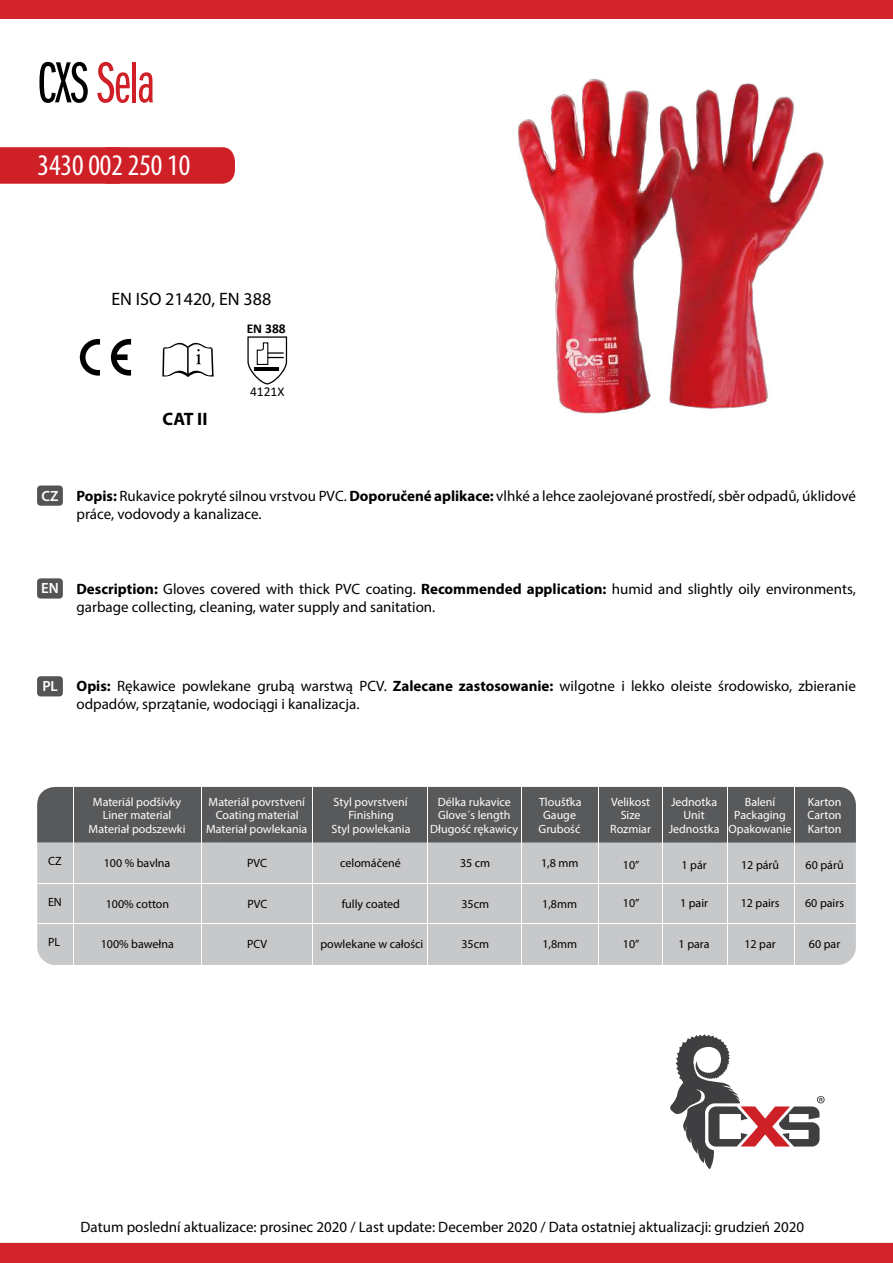
<style>
.page{position:relative;width:893px;height:1263px;background:#fff}
.page>*{position:absolute;margin:0;border:0;box-sizing:border-box;transform-origin:0 0}
.t1{font:60px "Franklin Got Itc DOT Boo Ext Com";letter-spacing:-.01em;color:#cf2027}
.t2{font:condensed 30px "Myriad Pro";color:#fff}
.t3{font:18px "Myriad Pro";color:#000}
.t4{font:700 18px "Myriad Pro";color:#000}
.t5{font:15px/18px "Myriad Pro";color:#000}
.t6{font:600 14.85px "Myriad Pro";color:#fff}
.t7{font:13.5px "Calibri";color:#000}
.t8{font:700 13.5px "Calibri";color:#000}
.t9{font:12px/13.5px "Myriad Pro";color:#fff;text-align:center}
.t10{font:12px "Myriad Pro";color:#000}
.s1{color:#000}
.s2{font-weight:700}
</style>
<div class="page">
<div style="left:0;top:147px;width:235px;height:37px;background:#cf2027"></div>
<img style="left:518px;top:78px;width:306px;height:336px">
<svg style="left:670px;top:1034px;width:155px;height:135px"></svg>
<div style="left:37px;top:485px;width:26px;height:21px;background:#545456;border-radius:3px"></div>
<div style="left:37px;top:578px;width:26px;height:21px;background:#545456;border-radius:3px"></div>
<div style="left:37px;top:676px;width:26px;height:20px;background:#545456;border-radius:3px"></div>
<div style="left:0;top:0;width:893px;height:19px;background:#d2232a"></div>
<div style="left:0;top:1243px;width:893px;height:20px;background:#d2232a"></div>
<svg style="left:162px;top:342px;width:52px;height:35px"></svg>
<svg style="left:80px;top:339px;width:20px;height:37px"></svg>
<svg style="left:111px;top:339px;width:20px;height:37px"></svg>
<svg style="left:247px;top:336px;width:40px;height:48px"></svg>
<div style="left:37px;top:787px;width:819px;height:178px;background:#c7c8ca;border-radius:18px"></div>
<div style="left:37px;top:787px;width:819px;height:55px;background:#58595b"></div>
<hr style="left:37px;top:923px;width:819px;height:1px;background:#fff">
<hr style="left:37px;top:883px;width:819px;height:1px;background:#fff">
<hr style="left:73px;top:787px;width:1px;height:178px;background:#fff">
<hr style="left:794px;top:787px;width:1px;height:178px;background:#fff">
<hr style="left:727px;top:787px;width:1px;height:178px;background:#fff">
<hr style="left:662px;top:787px;width:1px;height:178px;background:#fff">
<hr style="left:521px;top:787px;width:1px;height:178px;background:#fff">
<hr style="left:427px;top:787px;width:1px;height:178px;background:#fff">
<hr style="left:201px;top:787px;width:1px;height:178px;background:#fff">
<hr style="left:312px;top:787px;width:1px;height:178px;background:#fff">
<hr style="left:598px;top:787px;width:1px;height:178px;background:#fff">
<h1 class="t1" style="left:37px;top:51px;width:119px"><span class="s1">CXS</span> Sela</h1>
<h2 class="t2" style="left:38px;top:147px;width:154px">3430 002 250 10</h2>
<p class="t3" style="left:111px;top:288px;width:161px">EN ISO 21420, EN 388</p>
<p class="t8" style="left:247px;top:319px;width:41px">EN 388</p>
<p class="t4" style="left:163px;top:407px;width:46px">CAT II</p>
<p class="t7" style="left:250px;top:382px;width:36px">4121X</p>
<p class="t6" style="left:42px;top:486px;width:19px">CZ</p>
<p class="t5" style="left:77px;top:486px;width:781px"><span class="s2">Popis:</span> Rukavice pokryté silnou vrstvou PVC. <span class="s2">Doporučené aplikace:</span> vlhké a lehce zaolejované prostředí, sběr odpadů, úklidové práce, vodovody a kanalizace.</p>
<p class="t6" style="left:41px;top:579px;width:19px">EN</p>
<p class="t5" style="left:77px;top:579px;width:781px"><span class="s2">Description:</span> Gloves covered with thick PVC coating. <span class="s2">Recommended application:</span> humid and slightly oily environments, garbage collecting, cleaning, water supply and sanitation.</p>
<p class="t6" style="left:42px;top:677px;width:17px">PL</p>
<p class="t5" style="left:77px;top:677px;width:781px"><span class="s2">Opis:</span> Rękawice powlekane grubą warstwą PCV. <span class="s2">Zalecane zastosowanie:</span> wilgotne i lekko oleiste środowisko, zbieranie odpadów, sprzątanie, wodociągi i kanalizacja.</p>
<p class="t9" style="left:93px;top:795px;width:90px">Materiál podšívky</p>
<p class="t9" style="left:539px;top:795px;width:44px">Tloušťka</p>
<p class="t9" style="left:539px;top:822px;width:43px">Grubość</p>
<p class="t9" style="left:209px;top:795px;width:98px">Materiál povrstvení</p>
<p class="t9" style="left:206px;top:822px;width:103px">Materiał powlekania</p>
<p class="t9" style="left:334px;top:795px;width:75px">Styl povrstvení</p>
<p class="t9" style="left:332px;top:822px;width:80px">Styl powlekania</p>
<p class="t9" style="left:430px;top:795px;width:89px">Délka rukavice<br>Glove´s length<br>Długość rękawicy</p>
<p class="t9" style="left:103px;top:808px;width:70px">Liner material</p>
<p class="t9" style="left:216px;top:808px;width:84px">Coating material</p>
<p class="t9" style="left:348px;top:808px;width:47px">Finishing</p>
<p class="t9" style="left:543px;top:808px;width:34px">Gauge</p>
<p class="t9" style="left:89px;top:822px;width:98px">Materiał podszewki</p>
<p class="t9" style="left:611px;top:795px;width:40px">Velikost</p>
<p class="t9" style="left:610px;top:822px;width:42px">Rozmiar</p>
<p class="t9" style="left:621px;top:808px;width:21px">Size</p>
<p class="t9" style="left:671px;top:795px;width:48px">Jednotka</p>
<p class="t9" style="left:669px;top:822px;width:52px">Jednostka</p>
<p class="t9" style="left:683px;top:808px;width:23px">Unit</p>
<p class="t9" style="left:745px;top:795px;width:32px">Balení</p>
<p class="t9" style="left:729px;top:822px;width:65px">Opakowanie</p>
<p class="t9" style="left:734px;top:808px;width:53px">Packaging</p>
<p class="t9" style="left:808px;top:795px;width:35px">Karton</p>
<p class="t9" style="left:808px;top:822px;width:35px">Karton</p>
<p class="t9" style="left:808px;top:808px;width:36px">Carton</p>
<p class="t10" style="left:48px;top:854px;width:15px">CZ</p>
<p class="t10" style="left:104px;top:856px;width:68px">100 % bavlna</p>
<p class="t10" style="left:247px;top:856px;width:22px">PVC</p>
<p class="t10" style="left:340px;top:856px;width:62px">celomáčené</p>
<p class="t10" style="left:460px;top:856px;width:32px">35 cm</p>
<p class="t10" style="left:541px;top:856px;width:39px">1,8 mm</p>
<p class="t10" style="left:806px;top:858px;width:40px">60 párů</p>
<p class="t10" style="left:741px;top:858px;width:40px">12 párů</p>
<p class="t10" style="left:681px;top:858px;width:27px">1 pár</p>
<p class="t10" style="left:623px;top:858px;width:18px">10”</p>
<p class="t10" style="left:48px;top:894px;width:15px">EN</p>
<p class="t10" style="left:106px;top:896px;width:65px">100% cotton</p>
<p class="t10" style="left:248px;top:896px;width:22px">PVC</p>
<p class="t10" style="left:342px;top:896px;width:60px">fully coated</p>
<p class="t10" style="left:461px;top:896px;width:29px">35cm</p>
<p class="t10" style="left:542px;top:896px;width:36px">1,8mm</p>
<p class="t10" style="left:623px;top:896px;width:18px">10”</p>
<p class="t10" style="left:680px;top:896px;width:30px">1 pair</p>
<p class="t10" style="left:741px;top:896px;width:40px">12 pairs</p>
<p class="t10" style="left:805px;top:896px;width:40px">60 pairs</p>
<p class="t10" style="left:48px;top:935px;width:14px">PL</p>
<p class="t10" style="left:101px;top:937px;width:75px">100% bawełna</p>
<p class="t10" style="left:247px;top:937px;width:22px">PCV</p>
<p class="t10" style="left:320px;top:937px;width:104px">powlekane w całości</p>
<p class="t10" style="left:461px;top:937px;width:29px">35cm</p>
<p class="t10" style="left:542px;top:937px;width:36px">1,8mm</p>
<p class="t10" style="left:623px;top:937px;width:18px">10”</p>
<p class="t10" style="left:679px;top:937px;width:32px">1 para</p>
<p class="t10" style="left:744px;top:937px;width:33px">12 par</p>
<p class="t10" style="left:809px;top:937px;width:33px">60 par</p>
<p class="t5" style="left:81px;top:1218px;width:725px">Datum poslední aktualizace: prosinec 2020 / Last update: December 2020 / Data ostatniej aktualizacji: grudzień 2020</p>
</div>
